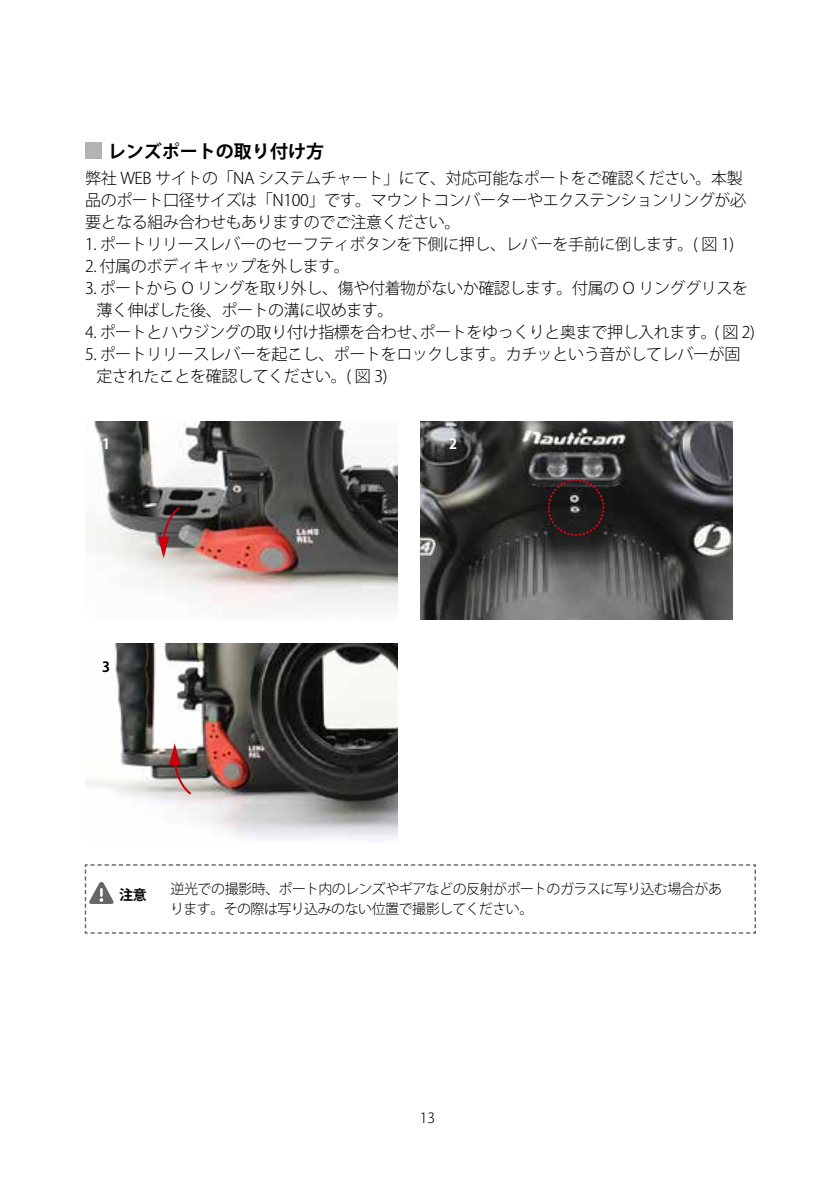
<style>
.page{position:relative;width:840px;height:1191px;background:#fff}
.page>*{position:absolute;margin:0;border:0;box-sizing:border-box;transform-origin:0 0}
.t1{font:700 18px "Koz Go Pro";color:#000}
.t2{font:300 16px/22px "Koz Go Pro";letter-spacing:-.025em;color:#000}
.t3{font:300 14px/20px "Koz Go Pro";letter-spacing:-.04em;color:#000}
.t4{font:700 14px "Koz Go Pro";color:#000}
.t5{font:700 14px "Koz Go Pro";color:#fff}
</style>
<div class="page">
<img style="left:85px;top:421px;width:312px;height:185px">
<img style="left:85px;top:644px;width:312px;height:195px">
<img style="left:420px;top:421px;width:311px;height:199px">
<svg style="left:169px;top:743px;width:24px;height:53px"></svg>
<div style="left:85px;top:142px;width:16px;height:16px;background:#b3b3b3"></div>
<svg style="left:158px;top:505px;width:24px;height:53px"></svg>
<svg style="left:85px;top:864px;width:670px;height:69px"></svg>
<svg style="left:546px;top:478px;width:59px;height:59px;background:#2c2122"></svg>
<p class="t1" style="left:108px;top:139px;width:218px">レンズポートの取り付け方</p>
<p class="t2" style="left:85px;top:167px;width:662px">弊社 WEB サイトの「NA システムチャート」にて、対応可能なポートをご確認ください。本製品のポート口径サイズは「N100」です。マウントコンバーターやエクステンションリングが必要となる組み合わせもありますのでご注意ください。</p>
<p class="t2" style="left:85px;top:233px;width:650px">1. ポートリリースレバーのセーフティボタンを下側に押し、レバーを手前に倒します。( 図 1)</p>
<p class="t2" style="left:85px;top:255px;width:266px">2. 付属のボディキャップを外します。</p>
<p class="t2" style="left:96px;top:277px;width:652px;text-indent:-11px">3. ポートから O リングを取り外し、傷や付着物がないか確認します。付属の O リンググリスを薄く伸ばした後、ポートの溝に収めます。</p>
<p class="t2" style="left:85px;top:321px;width:670px">4. ポートとハウジングの取り付け指標を合わせ、ポートをゆっくりと奥まで押し入れます。( 図 2)</p>
<p class="t2" style="left:96px;top:343px;width:645px;text-indent:-11px">5. ポートリリースレバーを起こし、ポートをロックします。カチッという音がしてレバーが固定されたことを確認してください。( 図 3)</p>
<p class="t5" style="left:102px;top:435px;width:10px">1</p>
<p class="t5" style="left:449px;top:435px;width:10px">2</p>
<p class="t4" style="left:102px;top:657px;width:10px">3</p>
<p class="t4" style="left:119px;top:885px;width:29px">注意</p>
<p class="t3" style="left:170px;top:879px;width:553px">逆光での撮影時、ポート内のレンズやギアなどの反射がポートのガラスに写り込む場合があります。その際は写り込みのない位置で撮影してください。</p>
<p class="t3" style="left:420px;top:1107px;width:17px">13</p>
</div>
